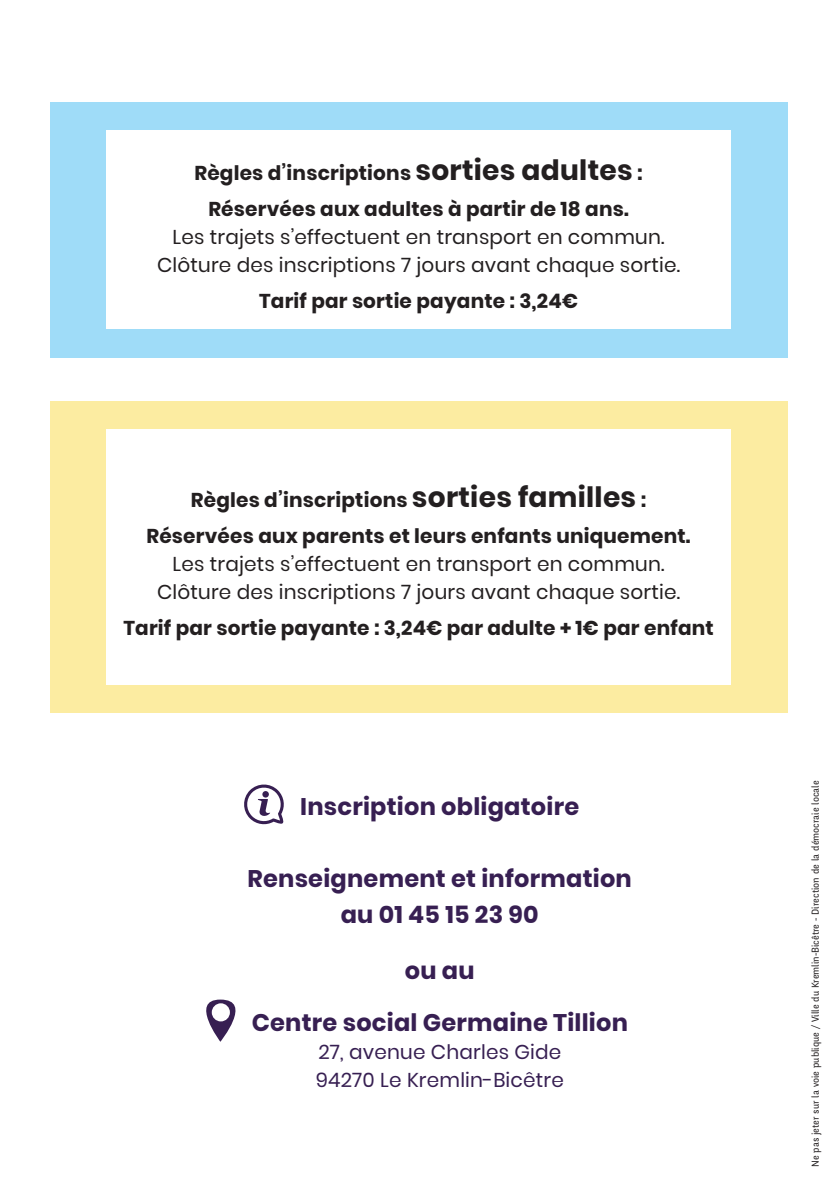
<style>
.page{position:relative;width:840px;height:1191px;background:#fff}
.page>*{position:absolute;margin:0;border:0;box-sizing:border-box;transform-origin:0 0}
.t1{font:700 24px/36px "Poppins";letter-spacing:.01em;color:#371f52;text-align:center}
.t2{font:700 20px/36px "Poppins";letter-spacing:.01em;color:#231f20;text-align:center}
.t3{font:20px/28px "Poppins";letter-spacing:.01em;color:#231f20;text-align:center}
.t4{font:20px/28px "Poppins";letter-spacing:.01em;color:#371f52}
.t5{font:10px "Fengardo Neue";color:#231f20}
.s1{font-size:28px}
</style>
<div class="page">
<div style="left:50px;top:102px;width:737px;height:255px;background:#9fdcf8"></div>
<div style="left:50px;top:401px;width:737px;height:311px;background:#fceca1"></div>
<svg style="left:244px;top:784px;width:40px;height:41px"></svg>
<svg style="left:206px;top:999px;width:30px;height:42px"></svg>
<div style="left:212px;top:1003px;width:18px;height:18px;background:#fff;border-radius:50%"></div>
<div style="left:106px;top:130px;width:624px;height:199px;background:#fff"></div>
<div style="left:106px;top:429px;width:624px;height:255px;background:#fff"></div>
<p class="t2" style="left:194px;top:155px;width:449px">Règles d’inscriptions <span class="s1">sorties adultes</span> :<br>Réservées aux adultes à partir de 18 ans.</p>
<p class="t3" style="left:157px;top:223px;width:524px">Les trajets s’effectuent en transport en commun.<br>Clôture des inscriptions 7 jours avant chaque sortie.</p>
<p class="t2" style="left:259px;top:283px;width:320px">Tarif par sortie payante : 3,24€</p>
<p class="t2" style="left:146px;top:482px;width:545px">Règles d’inscriptions <span class="s1">sorties familles</span> :<br>Réservées aux parents et leurs enfants uniquement.</p>
<p class="t3" style="left:157px;top:550px;width:524px">Les trajets s’effectuent en transport en commun.<br>Clôture des inscriptions 7 jours avant chaque sortie.</p>
<p class="t2" style="left:123px;top:610px;width:591px">Tarif par sortie payante : 3,24€ par adulte + 1€ par enfant</p>
<p class="t1" style="left:300px;top:789px;width:280px">Inscription obligatoire</p>
<p class="t1" style="left:247px;top:861px;width:385px">Renseignement et information au 01 45 15 23 90</p>
<p class="t1" style="left:251px;top:945px;width:377px;line-height:51.8px">ou au<br>Centre social Germaine Tillion</p>
<p class="t4" style="left:315px;top:1038px;width:249px">27, avenue Charles Gide<br>94270 Le Kremlin-Bicêtre</p>
<p class="t5" style="left:809px;top:1167px;width:388px;rotate:-90deg">Ne pas jeter sur la voie publique / Ville du Kremlin-Bicêtre - Direction de la démocraie locale</p>
</div>
